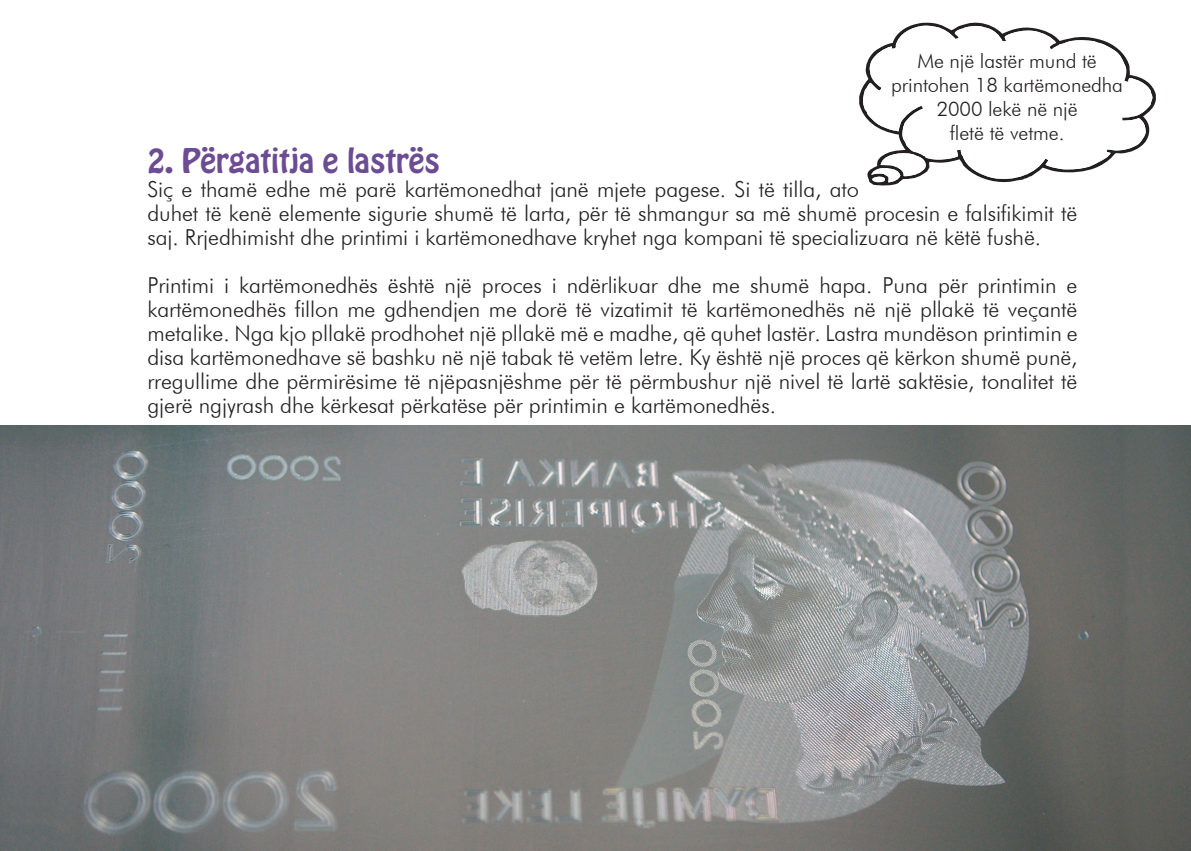
<style>
.page{position:relative;width:1191px;height:851px;background:#fff}
.page>*{position:absolute;margin:0;border:0;box-sizing:border-box;transform-origin:0 0}
.t1{font:30px "Hobo Std";color:#6c4c93}
.t2{font:300 22px/24px "Futura BT";letter-spacing:-.005em;color:#231f20}
.t3{font:300 20px/24px "Futura BT";letter-spacing:-.005em;color:#231f20;text-align:center}
</style>
<div class="page">
<img style="left:0;top:425px;width:1190px;height:425px">
<svg style="left:859px;top:23px;width:296px;height:162px"></svg>
<svg style="left:862px;top:25px;width:290px;height:157px"></svg>
<svg style="left:870px;top:152px;width:57px;height:31px"></svg>
<p class="t3" style="left:891px;top:49px;width:233px">Me një lastër mund të printohen 18 kartëmonedha<br>2000 lekë në një<br>fletë të vetme.</p>
<h1 class="t1" style="left:147px;top:140px;width:294px">2. Përgatitja e lastrës</h1>
<p class="t2" style="left:147px;top:177px;width:931px">Siç e thamë edhe më parë kartëmonedhat janë mjete pagese. Si të tilla, ato<br>duhet të kenë elemente sigurie shumë të larta, për të shmangur sa më shumë procesin e falsifikimit të saj. Rrjedhimisht dhe printimi i kartëmonedhave kryhet nga kompani të specializuara në këtë fushë.</p>
<p class="t2" style="left:147px;top:273px;width:931px;text-align:justify">Printimi i kartëmonedhës është një proces i ndërlikuar dhe me shumë hapa. Puna për printimin e kartëmonedhës fillon me gdhendjen me dorë të vizatimit të kartëmonedhës në një pllakë të veçantë metalike. Nga kjo pllakë prodhohet një pllakë më e madhe, që quhet lastër. Lastra mundëson printimin e disa kartëmonedhave së bashku në një tabak të vetëm letre. Ky është një proces që kërkon shumë punë, rregullime dhe përmirësime të njëpasnjëshme për të përmbushur një nivel të lartë saktësie, tonalitet të gjerë ngjyrash dhe kërkesat përkatëse për printimin e kartëmonedhës.</p>
</div>
